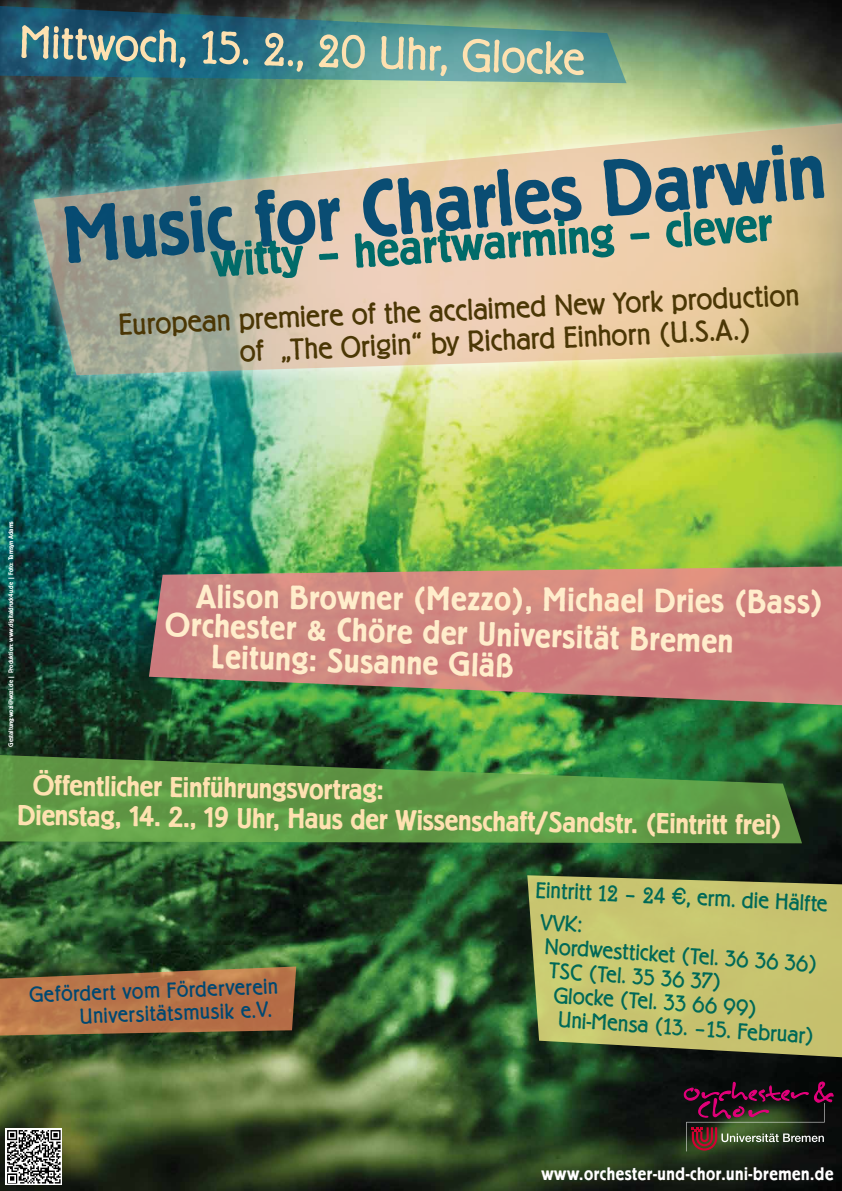
<style>
.page{position:relative;width:842px;height:1191px;background:#fff}
.page>*{position:absolute;margin:0;border:0;box-sizing:border-box;transform-origin:0 0}
.t1{font:600 84px "Berliner Gro D";color:#004871}
.t2{font:600 51px "Berliner Gro D";color:#006b69}
.t3{font:49px "Berliner Gro D Ligh";color:#fee1b0}
.t4{font:600 35px/31.5px "Berliner Gro D";letter-spacing:.01em;color:#ffedcb}
.t5{font:32px/31.6px "Berliner Gro D Ligh";color:#4b3705}
.t6{font:600 30px/29px "Berliner Gro D";color:#fee1b0}
.t7{font:24px "Berliner Gro D Ligh";color:#006957}
.t8{font:23px/23px "Berliner Gro D Ligh";color:#004871;text-align:right}
.t9{font:600 19px "Berliner Gro D";letter-spacing:.03em;color:#fff}
.t10{font:600 7px "Berliner Gro D";color:#fff}
.s1{font-family:"Euro Collection"}
</style>
<div class="page">
<img style="left:0;top:0;width:842px;height:1191px">
<svg style="left:0;top:966px;width:296px;height:70px"></svg>
<svg style="left:0;top:6px;width:626px;height:77px"></svg>
<svg style="left:149px;top:566px;width:693px;height:140px;fill:#cd857f"></svg>
<svg style="left:527px;top:875px;width:315px;height:182px;fill:#c8c46f"></svg>
<svg style="left:0;top:754px;width:802px;height:89px;fill:#5f9744"></svg>
<svg style="left:684px;top:1081px;width:149px;height:70px"></svg>
<svg style="left:6px;top:1128px;width:56px;height:57px"></svg>
<svg style="left:7px;top:1130px;width:54px;height:53px"></svg>
<img style="left:19px;top:107px;width:823px;height:284px">
<img style="left:34px;top:122px;width:808px;height:253px">
<h3 class="t3" style="left:20px;top:13px;width:568px;rotate:2deg">Mittwoch, 15. 2., 20 Uhr, Glocke</h3>
<h1 class="t1" style="left:59px;top:190px;width:767px;rotate:-5deg">Music for Charles Darwin</h1>
<h2 class="t2" style="left:209px;top:233px;width:564px;rotate:-4deg">witty – heartwarming – clever</h2>
<h3 class="t5" style="left:238px;top:302px;width:563px;text-indent:-120px;rotate:-2deg">European premiere of the acclaimed New York production of „The Origin“ by Richard Einhorn (U.S.A.)</h3>
<p class="t10" style="left:7px;top:746px;width:227px;rotate:-90deg">Gestaltung:wozi@wozi.de | Produktion: www.digitaldruck4u.de | Foto: Tamsyn Adams</p>
<h3 class="t4" style="left:196px;top:583px;width:629px">Alison Browner (Mezzo), Michael Dries (Bass)</h3>
<h3 class="t4" style="left:213px;top:609px;width:522px;text-indent:-47px;rotate:2deg">Orchester &amp; Chöre der Universität Bremen<br>Leitung: Susanne Gläß</h3>
<p class="t6" style="left:18px;top:769px;width:766px;text-indent:15px;rotate:1deg">Öffentlicher Einführungsvortrag:<br>Dienstag, 14. 2., 19 Uhr, Haus der Wissenschaft/Sandstr. (Eintritt frei)</p>
<p class="t8" style="left:29px;top:983px;width:250px;rotate:-2deg">Gefördert vom Förderverein<br>Universitätsmusik e.V.</p>
<p class="t7" style="left:536px;top:876px;width:294px;rotate:3deg">Eintritt 12 – 24 <span class="s1">T</span>, erm. die Hälfte</p>
<p class="t7" style="left:541px;top:908px;width:44px;rotate:4deg">VVK:</p>
<p class="t7" style="left:546px;top:932px;width:275px;rotate:4deg">Nordwestticket (Tel. 36 36 36)</p>
<p class="t7" style="left:550px;top:957px;width:174px;rotate:4deg">TSC (Tel. 35 36 37)</p>
<p class="t7" style="left:554px;top:981px;width:206px;rotate:4deg">Glocke (Tel. 33 66 99)</p>
<p class="t7" style="left:559px;top:1005px;width:258px;rotate:4deg">Uni-Mensa (13. –15. Februar)</p>
<p class="t9" style="left:541px;top:1163px;width:293px">www.orchester-und-chor.uni-bremen.de</p>
</div>
